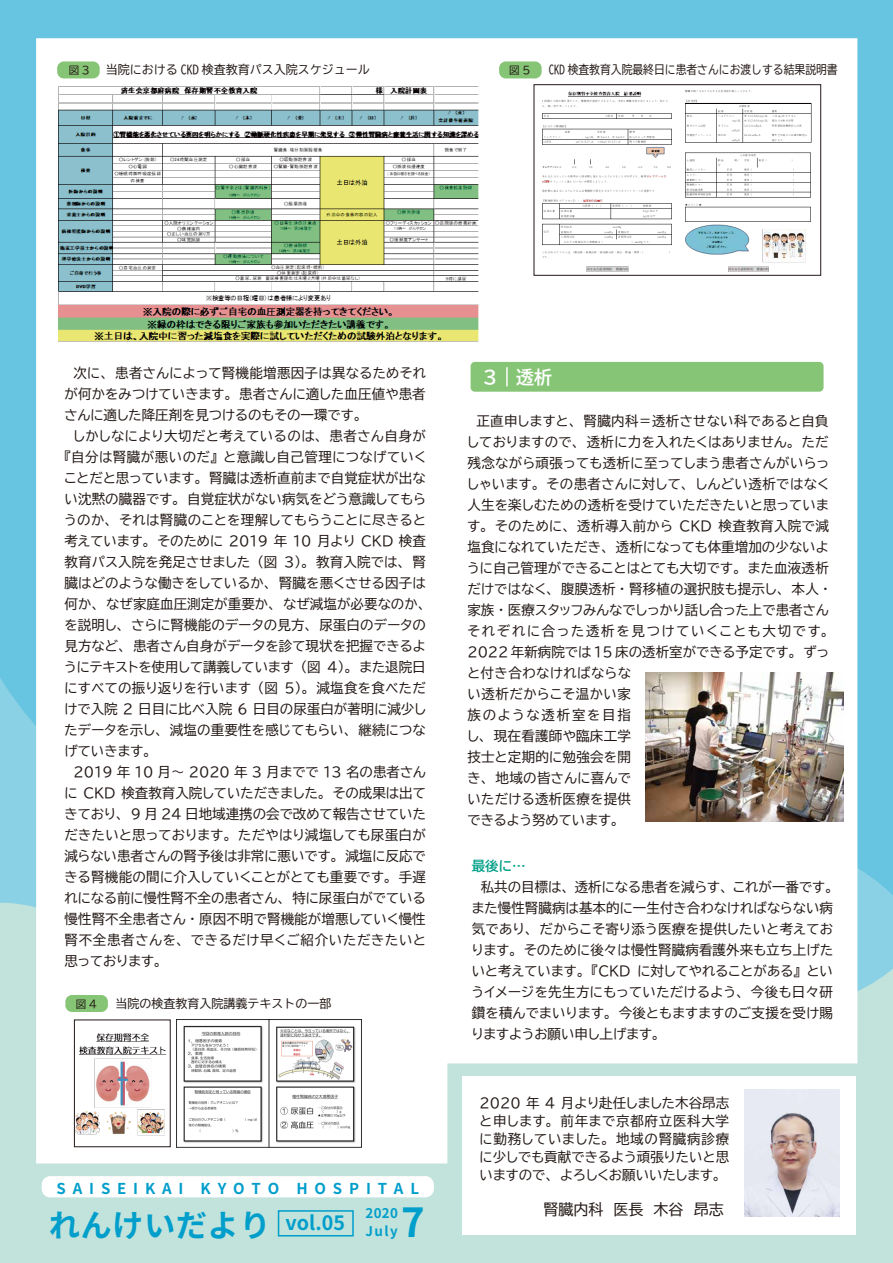
<style>
.page{position:relative;width:893px;height:1263px;background:#68c5e1}
.page>*{position:absolute;margin:0;border:0;box-sizing:border-box;transform-origin:0 0}
.t1{font:700 40.05px "Noto Sans CJ Kjp";color:#009ecb}
.t2{font:700 31.5px "Noto Sans CJ Kjp";letter-spacing:.01em;color:#009ecb}
.t3{font:700 19.65px "Noto Sans CJ Kjp";color:#009ecb}
.t4{font:18px "BIZ UDP Gothic Bold";color:#fff}
.t5{font:700 15px "Noto Sans CJ Kjp";letter-spacing:.455em;color:#009ecb}
.t6{font:15px "BIZ UDP Gothic";color:#221815}
.t7{font:13.5px/21px "BIZ UDP Gothic";letter-spacing:.01em;color:#221815;text-align:justify}
.t8{font:13.5px "BIZ UDP Gothic Bold";color:#009f87}
.t9{font:700 13.35px "Noto Sans CJ Kjp";color:#009ecb}
.t10{font:12px "BIZ UD Gothic";color:#221815}
.t11{font:12px "BIZ UD Gothic";color:#221815;scale:.9 1}
.t12{font:10.5px "BIZ UDP Gothic";color:#221815}
</style>
<div class="page">
<svg style="left:0;top:657px;width:877px;height:225px;fill:#8bd1e5"></svg>
<svg style="left:0;top:882px;width:893px;height:381px;background:#bfe2dd"></svg>
<div style="left:36px;top:38px;width:821px;height:1125px;background:#fff"></div>
<img style="left:58px;top:86px;width:420px;height:256px">
<div style="left:57px;top:61px;width:43px;height:17px;background:#87c576;border-radius:7px"></div>
<img style="left:543px;top:90px;width:130px;height:184px">
<img style="left:685px;top:90px;width:128px;height:184px">
<div style="left:534px;top:84px;width:287px;height:192px;border:1px solid #221815"></div>
<div style="left:499px;top:61px;width:43px;height:17px;background:#87c576;border-radius:7px"></div>
<div style="left:471px;top:362px;width:352px;height:30px;background:#87c576;border-radius:4px"></div>
<svg style="left:506px;top:368px;width:2px;height:18px"></svg>
<img style="left:646px;top:673px;width:197px;height:149px">
<div style="left:462px;top:1075px;width:394px;height:159px;background:#fff"></div>
<div style="left:74px;top:1019px;width:97px;height:128px;border:1px solid #221815"></div>
<img style="left:76px;top:1022px;width:94px;height:124px">
<img style="left:177px;top:1019px;width:185px;height:128px">
<div style="left:65px;top:995px;width:43px;height:17px;background:#87c576;border-radius:7px"></div>
<img style="left:744px;top:1089px;width:95px;height:128px">
<div style="left:42px;top:1176px;width:392px;height:21px;background:#fff;border-radius:9px"></div>
<div style="left:278px;top:1210px;width:76px;height:26px;border:2px solid #009ecb"></div>
<p class="t12" style="left:69px;top:65px;width:23px">図3</p>
<p class="t10" style="left:106px;top:63px;width:265px">当院における CKD 検査教育パス入院スケジュール</p>
<p class="t12" style="left:509px;top:65px;width:23px">図5</p>
<p class="t11" style="left:549px;top:63px;width:322px">CKD 検査教育入院最終日に患者さんにお渡しする結果説明書</p>
<p class="t7" style="left:64px;top:362px;width:363px;text-align:left">　次に、患者さんによって腎機能増悪因子は異なるためそれが何かをみつけていきます。患者さんに適した血圧値や患者さんに適した降圧剤を見つけるのもその一環です。<br>　しかしなにより大切だと考えているのは、患者さん自身が『自分は腎臓が悪いのだ』と意識し自己管理につなげていくことだと思っています。腎臓は透析直前まで自覚症状が出ない沈黙の臓器です。自覚症状がない病気をどう意識してもらうのか、それは腎臓のことを理解してもらうことに尽きると考えています。そのために 2019 年 10 月より CKD 検査教育パス入院を発足させました（図 3）。教育入院では、腎臓はどのような働きをしているか、腎臓を悪くさせる因子は何か、なぜ家庭血圧測定が重要か、なぜ減塩が必要なのか、を説明し、さらに腎機能のデータの見方、尿蛋白のデータの見方など、患者さん自身がデータを診て現状を把握できるようにテキストを使用して講義しています（図 4）。また退院日にすべての振り返りを行います（図 5）。減塩食を食べただけで入院 2 日目に比べ入院 6 日目の尿蛋白が著明に減少したデータを示し、減塩の重要性を感じてもらい、継続につなげていきます。<br>　2019 年 10 月～ 2020 年 3 月までで 13 名の患者さんに CKD 検査教育入院していただきました。その成果は出てきており、 9 月 24 日地域連携の会で改めて報告させていただきたいと思っております。ただやはり減塩しても尿蛋白が減らない患者さんの腎予後は非常に悪いです。減塩に反応できる腎機能の間に介入していくことがとても重要です。手遅れになる前に慢性腎不全の患者さん、特に尿蛋白がでている慢性腎不全患者さん・原因不明で腎機能が増悪していく慢性腎不全患者さんを、できるだけ早くご紹介いただきたいと思っております。</p>
<p class="t12" style="left:76px;top:998px;width:23px">図4</p>
<p class="t10" style="left:115px;top:997px;width:217px">当院の検査教育入院講義テキストの一部</p>
<p class="t5" style="left:57px;top:1180px;width:364px">SAISEIKAI KYOTO HOSPITAL</p>
<p class="t9" style="left:366px;top:1206px;width:34px">2020</p>
<h3 class="t3" style="left:286px;top:1211px;width:114px">vol.05 <sub>July</sub></h3>
<h1 class="t1" style="left:401px;top:1200px;width:25px">7</h1>
<h2 class="t2" style="left:49px;top:1208px;width:223px">れんけいだより</h2>
<h3 class="t4" style="left:483px;top:368px;width:70px">3 透析</h3>
<p class="t7" style="left:467px;top:410px;width:363px;text-align:left">　正直申しますと、腎臓内科＝透析させない科であると自負しておりますので、透析に力を入れたくはありません。ただ残念ながら頑張っても透析に至ってしまう患者さんがいらっしゃいます。その患者さんに対して、しんどい透析ではなく人生を楽しむための透析を受けていただきたいと思っています。そのために、透析導入前から CKD 検査教育入院で減塩食になれていただき、透析になっても体重増加の少ないように自己管理ができることはとても大切です。また血液透析だけではなく、腹膜透析・腎移植の選択肢も提示し、本人・家族・医療スタッフみんなでしっかり話し合った上で患者さんそれぞれに合った透析を見つけていくことも大切です。<br>2022 年新病院では 15 床の透析室ができる予定です。ずっと付き合わなければならな<br>い透析だからこそ温かい家<br>族のような透析室を目指<br>し、現在看護師や臨床工学<br>技士と定期的に勉強会を開<br>き、地域の皆さんに喜んで<br>いただける透析医療を提供<br>できるよう努めています。</p>
<p class="t8" style="left:472px;top:859px;width:55px">最後に…</p>
<p class="t7" style="left:472px;top:876px;width:363px">　私共の目標は、透析になる患者を減らす、これが一番です。また慢性腎臓病は基本的に一生付き合わなければならない病気であり、だからこそ寄り添う医療を提供したいと考えております。そのために後々は慢性腎臓病看護外来も立ち上げたいと考えています。『CKD に対してやれることがある』というイメージを先生方にもっていただけるよう、今後も日々研鑽を積んでまいります。今後ともますますのご支援を受け賜りますようお願い申し上げます。</p>
<p class="t7" style="left:480px;top:1093px;width:251px;line-height:18px">2020 年 4 月より赴任しました木谷昂志と申します。前年まで京都府立医科大学に勤務していました。地域の腎臓病診療に少しでも貢献できるよう頑張りたいと思いますので、よろしくお願いいたします。</p>
<p class="t6" style="left:544px;top:1202px;width:182px">腎臓内科　医長　木谷　昂志</p>
</div>
